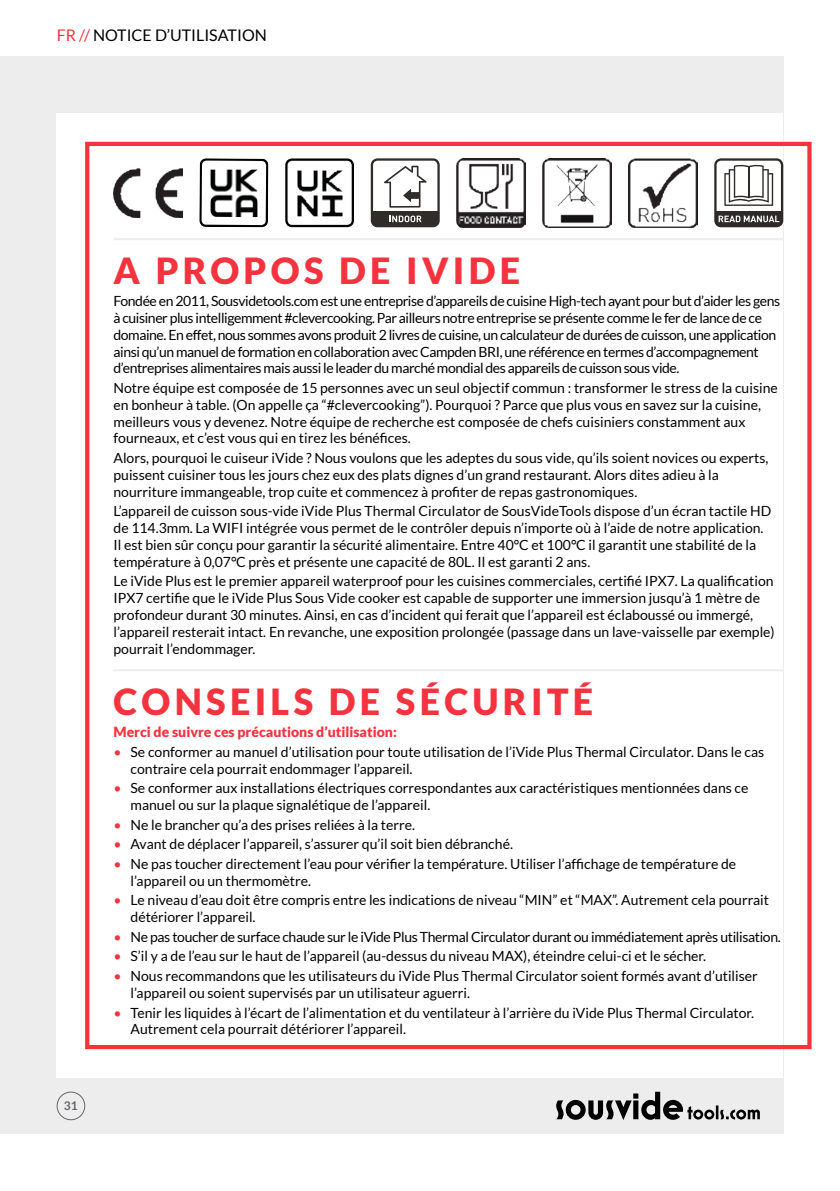
<style>
.page{position:relative;width:840px;height:1191px;background:#fff}
.page>*{position:absolute;margin:0;border:0;box-sizing:border-box;transform-origin:0 0}
.t1{font:900 36px "Lato";letter-spacing:.12em;color:#f5333f}
.t2{font:16px "Lato";color:#000}
.t3{font:14px/16.8px "Lato";color:#000}
.t4{font:14px/16.8px "Lato";letter-spacing:-.03em;color:#000}
.t5{font:14px "Lato";letter-spacing:-.025em;color:#000}
.t6{font:900 14px "Lato";color:#f5333f}
.t7{font:700 12px "Lato";color:#64666a}
.s1{color:#f5333f}
</style>
<div class="page">
<div style="left:0;top:57px;width:782px;height:1077px;background:#ededed"></div>
<div style="left:57px;top:113px;width:725px;height:964px;background:#fff"></div>
<div style="left:85px;top:142px;width:726px;height:907px;border:4px solid #f5333f"></div>
<svg style="left:556px;top:1091px;width:203px;height:29px"></svg>
<div style="left:57px;top:1091px;width:28px;height:29px;border:1px solid #64666a;border-radius:50%"></div>
<hr style="left:113px;top:669px;width:669px;height:2px;background:#ededed">
<hr style="left:113px;top:238px;width:669px;height:2px;background:#ededed">
<img style="left:542px;top:158px;width:69px;height:69px">
<img style="left:456px;top:158px;width:69px;height:69px">
<img style="left:628px;top:158px;width:69px;height:69px">
<img style="left:113px;top:168px;width:69px;height:49px">
<svg style="left:370px;top:158px;width:69px;height:69px"></svg>
<svg style="left:714px;top:158px;width:68px;height:69px"></svg>
<hr style="left:747px;top:167px;width:2px;height:30px;background:#2d2a28">
<svg style="left:199px;top:158px;width:69px;height:69px"></svg>
<img style="left:209px;top:168px;width:49px;height:49px">
<svg style="left:285px;top:158px;width:69px;height:69px"></svg>
<img style="left:296px;top:169px;width:47px;height:47px">
<p class="t2" style="left:57px;top:27px;width:211px"><span class="s1">FR //</span> NOTICE D’UTILISATION</p>
<h1 class="t1" style="left:113px;top:250px;width:408px">A PROPOS DE IVIDE</h1>
<p class="t4" style="left:113px;top:293px;width:668px">Fondée en 2011, Sousvidetools.com est une entreprise d’appareils de cuisine High-tech ayant pour but d’aider les gens à cuisiner plus intelligemment #clevercooking. Par ailleurs notre entreprise se présente comme le fer de lance de ce domaine. En effet, nous sommes avons produit 2 livres de cuisine, un calculateur de durées de cuisson, une application ainsi qu’un manuel de formation en collaboration avec Campden BRI, une référence en termes d’accompagnement d’entreprises alimentaires mais aussi le leader du marché mondial des appareils de cuisson sous vide.</p>
<p class="t3" style="left:113px;top:379px;width:665px">Notre équipe est composée de 15 personnes avec un seul objectif commun : transformer le stress de la cuisine en bonheur à table. (On appelle ça “#clevercooking”). Pourquoi ? Parce que plus vous en savez sur la cuisine, meilleurs vous y devenez. Notre équipe de recherche est composée de chefs cuisiniers constamment aux fourneaux, et c’est vous qui en tirez les bénéfices.</p>
<p class="t3" style="left:113px;top:449px;width:656px">Alors, pourquoi le cuiseur iVide ? Nous voulons que les adeptes du sous vide, qu’ils soient novices ou experts, puissent cuisiner tous les jours chez eux des plats dignes d’un grand restaurant. Alors dites adieu à la nourriture immangeable, trop cuite et commencez à profiter de repas gastronomiques.</p>
<p class="t3" style="left:113px;top:503px;width:659px">L’appareil de cuisson sous-vide iVide Plus Thermal Circulator de SousVideTools dispose d’un écran tactile HD de 114.3mm. La WIFI intégrée vous permet de le contrôler depuis n’importe où à l’aide de notre application.<br>Il est bien sûr conçu pour garantir la sécurité alimentaire. Entre 40°C et 100°C il garantit une stabilité de la température à 0,07°C près et présente une capacité de 80L. Il est garanti 2 ans.</p>
<p class="t3" style="left:113px;top:573px;width:662px">Le iVide Plus est le premier appareil waterproof pour les cuisines commerciales, certifié IPX7. La qualification IPX7 certifie que le iVide Plus Sous Vide cooker est capable de supporter une immersion jusqu’à 1 mètre de profondeur durant 30 minutes. Ainsi, en cas d’incident qui ferait que l’appareil est éclaboussé ou immergé, l’appareil resterait intact. En revanche, une exposition prolongée (passage dans un lave-vaisselle par exemple) pourrait l’endommager.</p>
<h1 class="t1" style="left:113px;top:681px;width:481px">CONSEILS DE SÉCURITÉ</h1>
<p class="t7" style="left:64px;top:1098px;width:15px">31</p>
<p class="t6" style="left:113px;top:724px;width:285px">Merci de suivre ces précautions d’utilisation:</p>
<p class="t3" style="left:130px;top:743px;width:635px;text-indent:-17px"><span class="s1">•</span> Se conformer au manuel d’utilisation pour toute utilisation de l’iVide Plus Thermal Circulator. Dans le cas contraire cela pourrait endommager l’appareil.</p>
<p class="t3" style="left:130px;top:779px;width:619px;text-indent:-17px"><span class="s1">•</span> Se conformer aux installations électriques correspondantes aux caractéristiques mentionnées dans ce manuel ou sur la plaque signalétique de l’appareil.</p>
<p class="t3" style="left:113px;top:816px;width:303px"><span class="s1">•</span> Ne le brancher qu’a des prises reliées à la terre.</p>
<p class="t3" style="left:113px;top:835px;width:401px"><span class="s1">•</span> Avant de déplacer l’appareil, s’assurer qu’il soit bien débranché.</p>
<p class="t3" style="left:130px;top:855px;width:607px;text-indent:-17px"><span class="s1">•</span> Ne pas toucher directement l’eau pour vérifier la température. Utiliser l’affichage de température de l’appareil ou un thermomètre.</p>
<p class="t3" style="left:130px;top:892px;width:639px;text-indent:-17px"><span class="s1">•</span> Le niveau d’eau doit être compris entre les indications de niveau “MIN” et “MAX”. Autrement cela pourrait détériorer l’appareil.</p>
<p class="t5" style="left:113px;top:929px;width:668px"><span class="s1">•</span> Ne pas toucher de surface chaude sur le iVide Plus Thermal Circulator durant ou immédiatement après utilisation.</p>
<p class="t3" style="left:113px;top:948px;width:594px"><span class="s1">•</span> S’il y a de l’eau sur le haut de l’appareil (au-dessus du niveau MAX), éteindre celui-ci et le sécher.</p>
<p class="t3" style="left:130px;top:967px;width:628px;text-indent:-17px"><span class="s1">•</span> Nous recommandons que les utilisateurs du iVide Plus Thermal Circulator soient formés avant d’utiliser l’appareil ou soient supervisés par un utilisateur aguerri.</p>
<p class="t3" style="left:130px;top:1004px;width:625px;text-indent:-17px"><span class="s1">•</span> Tenir les liquides à l’écart de l’alimentation et du ventilateur à l’arrière du iVide Plus Thermal Circulator.<br>Autrement cela pourrait détériorer l’appareil.</p>
</div>
